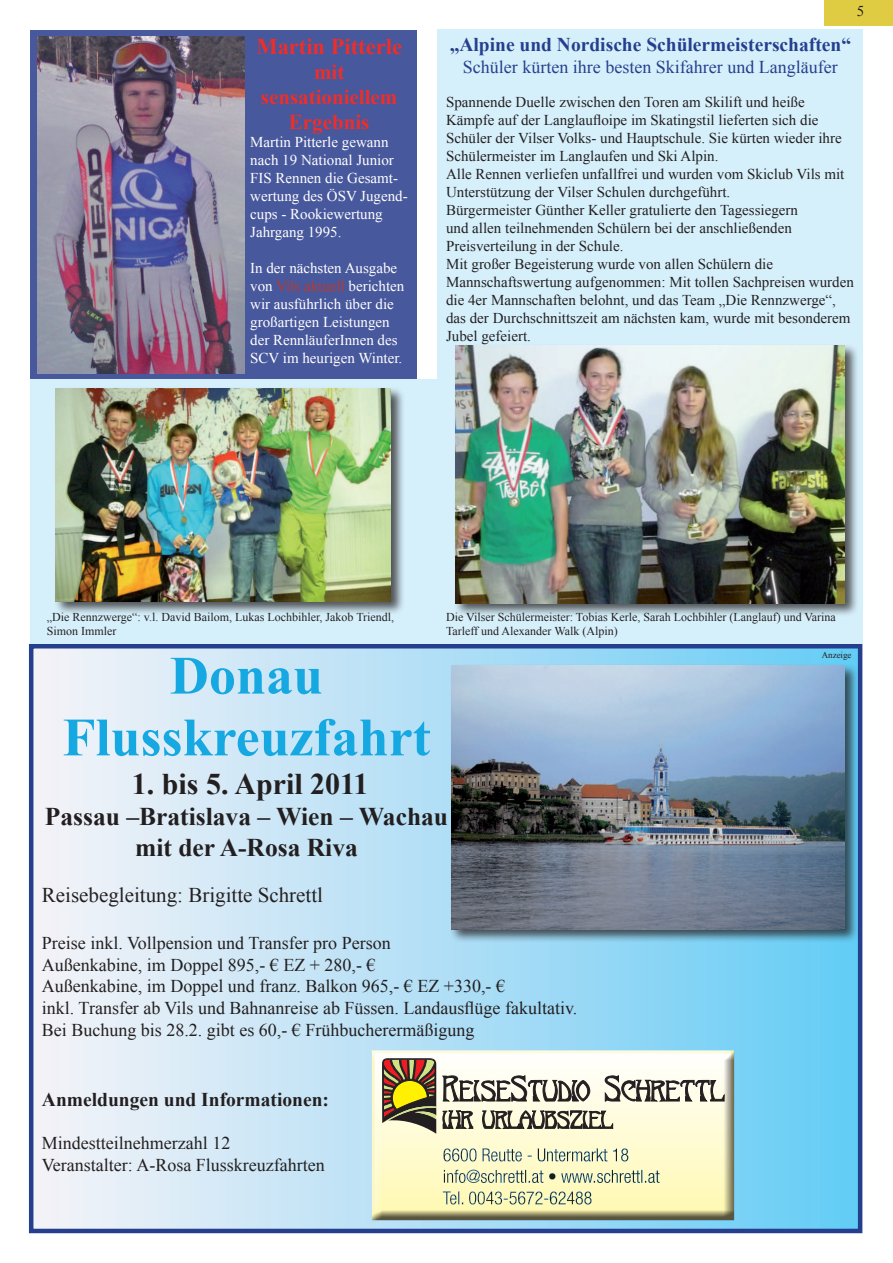
<style>
.page{position:relative;width:893px;height:1263px;background:#fff}
.page>*{position:absolute;margin:0;border:0;box-sizing:border-box;transform-origin:0 0}
.t1{font:700 54px/61.8px "Times New Roman";color:#16a8e1;text-align:center}
.t2{font:700 30px "Times New Roman";color:#231f20}
.t3{font:700 25.5px/30.6px "Times New Roman";color:#231f20;text-align:center}
.t4{font:700 22.5px "Times New Roman";color:#ee2e2a}
.t5{font:21px "Times New Roman";color:#231f20}
.t6{font:700 21px/25.2px "Times New Roman";color:#ee2e2a;text-align:center}
.t7{font:700 19.5px "Times New Roman";color:#253f8e}
.t8{font:700 19.5px "Times New Roman";color:#231f20}
.t9{font:18px/21.6px "Times New Roman";color:#231f20}
.t10{font:18px "Times New Roman";color:#253f8e}
.t11{font:15px/18px "Times New Roman";color:#231f20}
.t12{font:15px/18px "Times New Roman";color:#fff}
.t13{font:12px/14.4px "Times New Roman";color:#231f20}
.t14{font:9px "Times New Roman";letter-spacing:-.005em;color:#231f20}
.s1{color:#bb392e}
</style>
<div class="page">
<div style="left:824px;top:0;width:69px;height:26px;background:#dfcc43"></div>
<div style="left:31px;top:646px;width:829px;height:585px;background:linear-gradient(to right,#f7f2f7,#66ccf5)"></div>
<div style="left:29px;top:644px;width:833px;height:589px;border:5px solid #253f8e"></div>
<svg style="left:371px;top:1050px;width:365px;height:171px;background:#d9d6b6"></svg>
<div style="left:449px;top:663px;width:410px;height:280px;background:#231f20;opacity:.75"></div>
<img style="left:451px;top:665px;width:393px;height:264px">
<div style="left:438px;top:30px;width:425px;height:614px;background:#d6f0fb"></div>
<div style="left:30px;top:30px;width:387px;height:349px;background:#48589c"></div>
<img style="left:37px;top:36px;width:207px;height:338px">
<div style="left:454px;top:343px;width:405px;height:274px;background:#231f20;opacity:.75"></div>
<img style="left:456px;top:346px;width:389px;height:257px">
<div style="left:30px;top:380px;width:408px;height:264px;background:#d6f0fb"></div>
<div style="left:54px;top:386px;width:351px;height:230px;background:#231f20;opacity:.75"></div>
<img style="left:56px;top:388px;width:335px;height:214px">
<h3 class="t4" style="left:256px;top:38px;width:147px">Martin Pitterle</h3>
<h3 class="t6" style="left:261px;top:61px;width:138px">mit sensationiellem<br>Ergebnis</h3>
<p class="t12" style="left:250px;top:135px;width:159px">Martin Pitterle gewann nach 19 National Junior<br>FIS Rennen die Gesamt&shy;wertung des ÖSV Jugend&shy;cups - Rookiewertung<br>Jahrgang 1995.</p>
<p class="t12" style="left:250px;top:261px;width:156px">In der nächsten Ausgabe von <span class="s1">Vils aktuell</span> berichten wir ausführlich über die großartigen Leistungen der RennläuferInnen des<br>SCV im heurigen Winter.</p>
<p class="t11" style="left:857px;top:3px;width:9px">5</p>
<h3 class="t7" style="left:450px;top:31px;width:403px">„Alpine und Nordische Schülermeisterschaften“</h3>
<p class="t10" style="left:463px;top:61px;width:376px">Schüler kürten ihre besten Skifahrer und Langläufer</p>
<p class="t11" style="left:446px;top:94px;width:409px">Spannende Duelle zwischen den Toren am Skilift und heiße Kämpfe auf der Langlau昀氀oipe im Skatingstil lieferten sich die Schüler der Vilser Volks- und Hauptschule. Sie kürten wieder ihre Schülermeister im Langlaufen und Ski Alpin.<br>Alle Rennen verliefen unfallfrei und wurden vom Skiclub Vils mit Unterstützung der Vilser Schulen durchgeführt.<br>Bürgermeister Günther Keller gratulierte den Tagessiegern<br>und allen teilnehmenden Schülern bei der anschließenden Preisverteilung in der Schule.<br>Mit großer Begeisterung wurde von allen Schülern die Mannschaftswertung aufgenommen: Mit tollen Sachpreisen wurden die 4er Mannschaften belohnt, und das Team „Die Rennzwerge“, das der Durchschnittszeit am nächsten kam, wurde mit besonderem Jubel gefeiert.</p>
<p class="t13" style="left:47px;top:611px;width:349px">„Die Rennzwerge“: v.l. David Bailom, Lukas Lochbihler, Jakob Triendl,<br>Simon Immler</p>
<p class="t13" style="left:446px;top:611px;width:391px">Die Vilser Schülermeister: Tobias Kerle, Sarah Lochbihler (Langlauf) und Varina<br>Tarleff und Alexander Walk (Alpin)</p>
<h1 class="t1" style="left:63px;top:650px;width:370px">Donau<br>Flusskreuzfahrt</h1>
<h2 class="t2" style="left:132px;top:774px;width:238px">1. bis 5. April 2011</h2>
<h3 class="t3" style="left:45px;top:800px;width:405px">Passau –Bratislava – Wien – Wachau mit der A-Rosa Riva</h3>
<h3 class="t5" style="left:42px;top:888px;width:283px">Reisebegleitung: Brigitte Schrettl</h3>
<p class="t9" style="left:42px;top:934px;width:537px">Preise inkl. Vollpension und Transfer pro Person<br>Außenkabine, im Doppel 895,- € EZ + 280,- €<br>Außenkabine, im Doppel und franz. Balkon 965,- € EZ +330,- €<br>inkl. Transfer ab Vils und Bahnanreise ab Füssen. Landaus昀氀üge fakultativ.<br>Bei Buchung bis 28.2. gibt es 60,- € Frühbucherermäßigung</p>
<h3 class="t8" style="left:42px;top:1086px;width:289px">Anmeldungen und Informationen:</h3>
<p class="t9" style="left:42px;top:1134px;width:284px">Mindestteilnehmerzahl 12<br>Veranstalter: A-Rosa Flusskreuzfahrten</p>
<p class="t14" style="left:822px;top:652px;width:31px">Anzeige</p>
</div>
